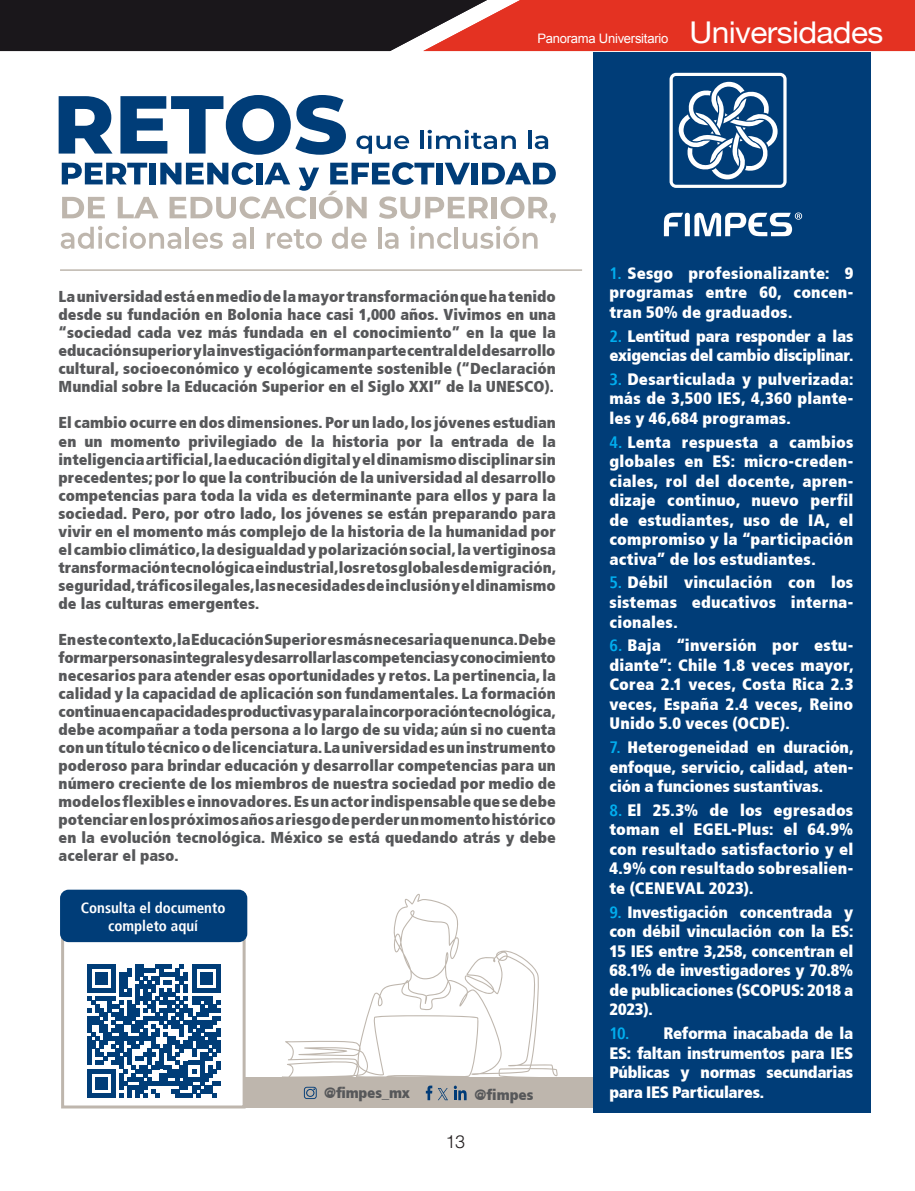
<style>
.page{position:relative;width:915px;height:1191px;background:#fff}
.page>*{position:absolute;margin:0;border:0;box-sizing:border-box;transform-origin:0 0}
.t1{font:30px "Helvetica Neue";letter-spacing:-.02em;color:#fff;scale:1.06 1}
.t2{font:300 18px "Helvetica LT Std";color:#231f20}
.t3{font:900 condensed 16.5px/19.5px "Frutiger";letter-spacing:.005em;color:#fff;text-align:justify}
.t4{font:900 condensed 16.5px/19.5px "Frutiger";letter-spacing:-.02em;color:#fff}
.t5{font:900 condensed 16.5px "Frutiger";letter-spacing:-.015em;color:#fff}
.t6{font:900 condensed 15.75px/18px "Frutiger";color:#57585a;text-align:justify}
.t7{font:700 condensed 15px/18px "Frutiger";color:#fff;text-align:center}
.t8{font:900 condensed 15px "Frutiger";letter-spacing:-.015em;color:#57585a}
.t9{font:13.05px "Arial";letter-spacing:-.02em;color:#fff}
.s1{font-weight:700;color:#00aeef}
</style>
<div class="page">
<div style="left:245px;top:1077px;width:353px;height:31px;background:#beb6ad"></div>
<svg style="left:282px;top:894px;width:276px;height:183px"></svg>
<div style="left:61px;top:918px;width:184px;height:190px;border:3px solid #beb6ad"></div>
<div style="left:593px;top:0;width:277px;height:1113px;background:#003d78"></div>
<svg style="left:356px;top:135px;width:53px;height:19px"></svg>
<hr style="left:420px;top:130px;width:3px;height:19px;background:#003d78">
<svg style="left:427px;top:130px;width:88px;height:19px"></svg>
<svg style="left:528px;top:130px;width:3px;height:19px"></svg>
<svg style="left:534px;top:135px;width:14px;height:14px"></svg>
<svg style="left:59px;top:96px;width:53px;height:58px"></svg>
<svg style="left:120px;top:95px;width:226px;height:60px"></svg>
<svg style="left:61px;top:162px;width:494px;height:87px"></svg>
<hr style="left:60px;top:269px;width:522px;height:2px;background:#beb6ad">
<svg style="left:87px;top:964px;width:133px;height:133px"></svg>
<svg style="left:304px;top:1086px;width:12px;height:13px"></svg>
<svg style="left:425px;top:1085px;width:41px;height:15px"></svg>
<div style="left:60px;top:889px;width:187px;height:53px;background:#003d78;border-radius:9px"></div>
<svg style="left:669px;top:73px;width:117px;height:115px"></svg>
<svg style="left:663px;top:212px;width:138px;height:24px"></svg>
<svg style="left:0;top:0;width:914px;height:51px;background:#832c26"></svg>
<p class="t9" style="left:537px;top:30px;width:132px">Panorama Universitario</p>
<h1 class="t1" style="left:689px;top:11px;width:184px">Universidades</h1>
<p class="t6" style="left:59px;top:288px;width:498px">La universidad está en medio de la mayor transformación que ha tenido desde su fundación en Bolonia hace casi 1,000 años. Vivimos en una “sociedad cada vez más fundada en el conocimiento” en la que la educación superior y la investigación forman parte central del desarrollo cultural, socioeconómico y ecológicamente sostenible (“Declaración Mundial sobre la Educación Superior en el Siglo XXI” de la UNESCO).</p>
<p class="t6" style="left:59px;top:414px;width:498px">El cambio ocurre en dos dimensiones. Por un lado, los jóvenes estudian en un momento privilegiado de la historia por la entrada de la inteligencia artificial, la educación digital y el dinamismo disciplinar sin precedentes; por lo que la contribución de la universidad al desarrollo competencias para toda la vida es determinante para ellos y para la sociedad. Pero, por otro lado, los jóvenes se están preparando para vivir en el momento más complejo de la historia de la humanidad por el cambio climático, la desigualdad y polarización social, la vertiginosa transformación tecnológica e industrial, los retos globales de migración, seguridad, tráficos ilegales, las necesidades de inclusión y el dinamismo de las culturas emergentes.</p>
<p class="t6" style="left:59px;top:630px;width:498px">En este contexto, la Educación Superior es más necesaria que nunca. Debe formar personas integrales y desarrollar las competencias y conocimiento necesarios para atender esas oportunidades y retos. La pertinencia, la calidad y la capacidad de aplicación son fundamentales. La formación continua en capacidades productivas y para la incorporación tecnológica, debe acompañar a toda persona a lo largo de su vida; aún si no cuenta con un título técnico o de licenciatura. La universidad es un instrumento poderoso para brindar educación y desarrollar competencias para un número creciente de los miembros de nuestra sociedad por medio de modelos flexibles e innovadores. Es un actor indispensable que se debe potenciar en los próximos años a riesgo de perder un momento histórico en la evolución tecnológica. México se está quedando atrás y debe acelerar el paso.</p>
<p class="t7" style="left:81px;top:898px;width:146px">Consulta el documento completo aquí</p>
<p class="t3" style="left:609px;top:263px;width:245px"><span class="s1">1.</span> Sesgo profesionalizante: 9 programas entre 60, concen&shy;tran 50% de graduados.</p>
<p class="t4" style="left:609px;top:326px;width:245px"><span class="s1">2.</span> Lentitud para responder a las exigencias del cambio disciplinar.</p>
<p class="t3" style="left:609px;top:369px;width:245px"><span class="s1">3.</span> Desarticulada y pulverizada: más de 3,500 IES, 4,360 plante&shy;les y 46,684 programas.</p>
<p class="t3" style="left:609px;top:432px;width:245px"><span class="s1">4.</span> Lenta respuesta a cambios globales en ES: micro-creden&shy;ciales, rol del docente, apren&shy;dizaje continuo, nuevo perfil de estudiantes, uso de IA, el compromiso y la “participación activa” de los estudiantes.</p>
<p class="t3" style="left:609px;top:573px;width:245px"><span class="s1">5.</span> Débil vinculación con los sistemas educativos interna&shy;cionales.</p>
<p class="t3" style="left:609px;top:635px;width:245px"><span class="s1">6.</span> Baja “inversión por estu&shy;diante”: Chile 1.8 veces mayor, Corea 2.1 veces, Costa Rica 2.3 veces, España 2.4 veces, Reino Unido 5.0 veces (OCDE).</p>
<p class="t3" style="left:609px;top:737px;width:245px"><span class="s1">7.</span> Heterogeneidad en duración, enfoque, servicio, calidad, aten&shy;ción a funciones sustantivas.</p>
<p class="t3" style="left:609px;top:800px;width:245px"><span class="s1">8.</span> El 25.3% de los egresados toman el EGEL-Plus: el 64.9% con resultado satisfactorio y el 4.9% con resultado sobresalien&shy;te (CENEVAL 2023).</p>
<p class="t3" style="left:609px;top:902px;width:245px"><span class="s1">9.</span> Investigación concentrada y con débil vinculación con la ES:<br>15 IES entre 3,258, concentran el 68.1% de investigadores y 70.8% de publicaciones (SCOPUS: 2018 a 2023).</p>
<p class="t3" style="left:609px;top:1023px;width:245px"><span class="s1">10.</span> Reforma inacabada de la ES: faltan instrumentos para IES Públicas y normas secundarias</p>
<p class="t8" style="left:324px;top:1084px;width:87px">@fimpes_mx</p>
<p class="t8" style="left:474px;top:1085px;width:61px">@fimpes</p>
<p class="t5" style="left:609px;top:1081px;width:156px">para IES Particulares.</p>
<p class="t2" style="left:445px;top:1130px;width:21px">13</p>
</div>
